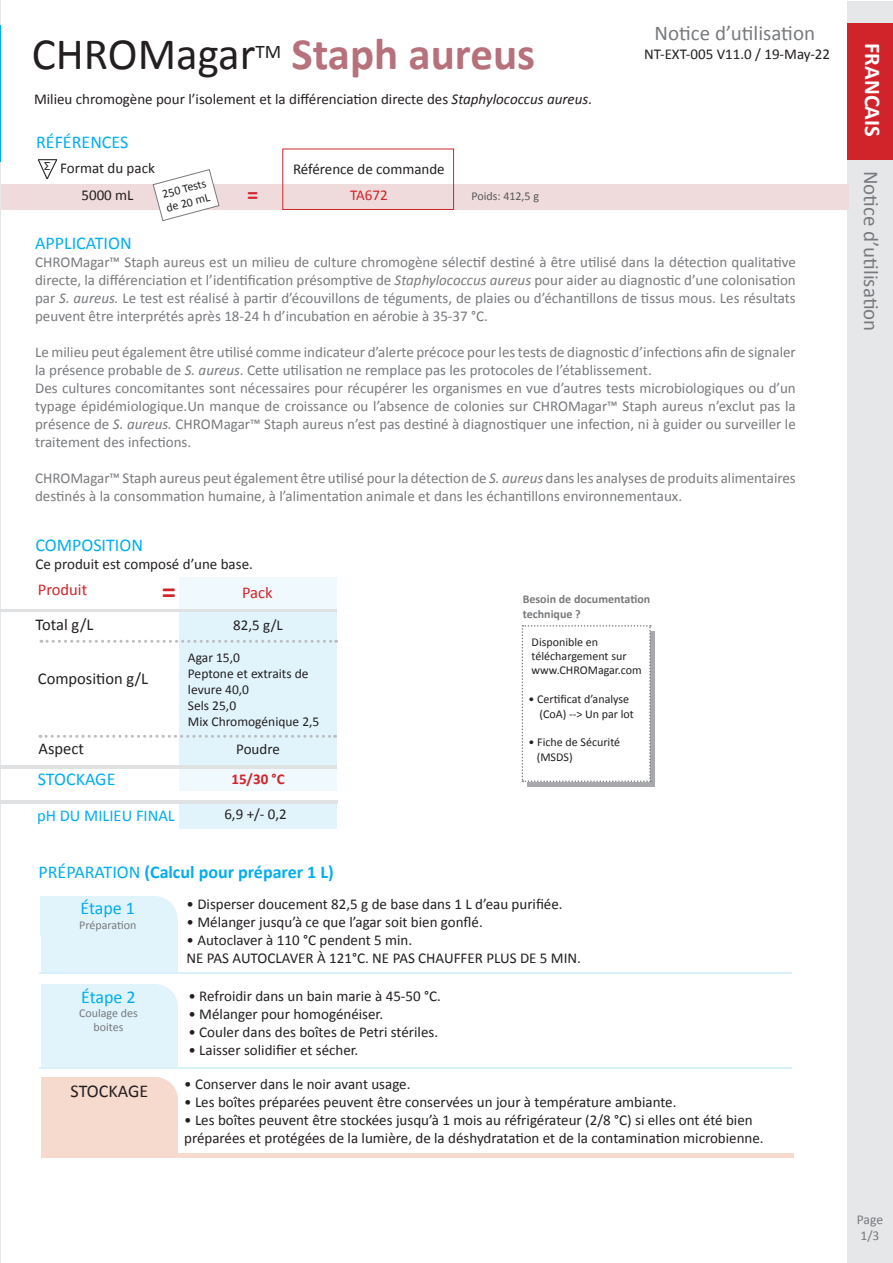
<style>
.page{position:relative;width:893px;height:1263px;background:#fff}
.page>*{position:absolute;margin:0;border:0;box-sizing:border-box;transform-origin:0 0}
.t1{font:700 45px "Calibri";color:#b6717b}
.t2{font:45px "Calibri";color:#231f20}
.t3{font:700 28.5px "Calibri";color:#d1232a}
.t4{font:700 22.5px "Calibri";color:#fff}
.t5{font:700 22.5px "Calibri";color:#d1232a}
.t6{font:21px "Calibri";color:#787a7d}
.t7{font:19.2px "Calibri";color:#231f20}
.t8{font:18px "Calibri";color:#00aeef}
.t9{font:700 18px "Calibri";color:#00aeef}
.t10{font:18px "Calibri";color:#231f20}
.t11{font:16.5px "Calibri";color:#231f20}
.t12{font:16.5px "Calibri";color:#00aeef}
.t13{font:16.5px "Calibri";color:#d1232a}
.t14{font:15px/18px "Calibri";color:#787a7d;text-align:justify}
.t15{font:15px/18px "Calibri";color:#231f20}
.t16{font:700 15px "Calibri";color:#d1232a}
.t17{font:15px "Calibri";color:#d1232a}
.t18{font:13.5px/16.2px "Calibri";color:#231f20}
.t19{font:13.5px "Calibri";color:#787a7d}
.t20{font:12px "Calibri";color:#231f20}
.t21{font:700 12px "Calibri";color:#787a7d}
.t22{font:12px/14.4px "Calibri";color:#787a7d;text-align:center}
.t23{font:12px "Calibri";color:#57585a}
.s1{font-style:italic}
.s2{font-weight:400}
</style>
<div class="page">
<div style="left:847px;top:1px;width:45px;height:1261px;background:#e6e7e9"></div>
<div style="left:847px;top:23px;width:46px;height:136px;background:#d1232a"></div>
<div style="left:527px;top:631px;width:128px;height:155px;background:#a8a9ad"></div>
<div style="left:522px;top:625px;width:129px;height:157px;background:#fff"></div>
<div style="left:1px;top:184px;width:847px;height:26px;background:#efdbdc"></div>
<div style="left:283px;top:149px;width:171px;height:61px;border:1px solid #d1232a"></div>
<svg style="left:153px;top:169px;width:66px;height:52px"></svg>
<div style="left:180px;top:767px;width:157px;height:24px;background:#f0f9fd"></div>
<div style="left:179px;top:577px;width:158px;height:34px;background:#f0f9fd"></div>
<div style="left:180px;top:804px;width:157px;height:25px;background:#e1f4fc"></div>
<div style="left:179px;top:612px;width:158px;height:154px;background:#e1f4fc"></div>
<hr style="left:0;top:609px;width:337px;height:3px;background:#e0e1e3">
<hr style="left:0;top:800px;width:337px;height:4px;background:#e0e1e3">
<svg style="left:40px;top:735px;width:296px;height:3px"></svg>
<hr style="left:0;top:765px;width:337px;height:3px;background:#e0e1e3">
<svg style="left:41px;top:640px;width:296px;height:3px"></svg>
<div style="left:41px;top:919px;width:137px;height:53px;background:#e1f4fc"></div>
<div style="left:40px;top:896px;width:117px;height:39px;background:#e1f4fc"></div>
<div style="left:132px;top:896px;width:45px;height:45px;background:#e1f4fc;border-radius:50%"></div>
<div style="left:41px;top:984px;width:116px;height:49px;background:#e1f4fc"></div>
<div style="left:133px;top:984px;width:45px;height:45px;background:#e1f4fc;border-radius:50%"></div>
<div style="left:41px;top:1006px;width:137px;height:62px;background:#e1f4fc"></div>
<div style="left:41px;top:1077px;width:116px;height:49px;background:#f7dace"></div>
<div style="left:133px;top:1077px;width:45px;height:45px;background:#f7dace;border-radius:50%"></div>
<div style="left:41px;top:1103px;width:137px;height:52px;background:#f7dace"></div>
<hr style="left:41px;top:1153px;width:752px;height:4px;background:#f7dace">
<hr style="left:39px;top:972px;width:753px;height:2px;background:#d9f1fb">
<hr style="left:39px;top:1067px;width:753px;height:2px;background:#d9f1fb">
<svg style="left:38px;top:159px;width:19px;height:20px"></svg>
<p class="t2" style="left:32px;top:23px;width:225px">CHROMagar</p>
<p class="t7" style="left:255px;top:38px;width:27px">TM</p>
<p class="t1" style="left:291px;top:22px;width:245px">Staph aureus</p>
<p class="t15" style="left:34px;top:90px;width:559px">Milieu chromogène pour l’isolement et la différenciation directe des <span class="s1">Staphylococcus aureus</span>.</p>
<p class="t8" style="left:36px;top:129px;width:94px">RÉFÉRENCES</p>
<p class="t15" style="left:60px;top:158px;width:96px">Format du pack</p>
<p class="t15" style="left:82px;top:186px;width:54px">5000 mL</p>
<p class="t15" style="left:293px;top:159px;width:153px">Référence de commande</p>
<p class="t20" style="left:160px;top:186px;width:46px;rotate:-15deg">250 Tests</p>
<p class="t5" style="left:247px;top:179px;width:13px">=</p>
<p class="t17" style="left:350px;top:185px;width:39px">TA672</p>
<p class="t23" style="left:471px;top:188px;width:69px">Poids: 412,5 g</p>
<p class="t20" style="left:164px;top:200px;width:46px;rotate:-15deg">de 20 mL</p>
<p class="t6" style="left:655px;top:18px;width:162px">Notice d’utilisation</p>
<p class="t15" style="left:644px;top:45px;width:187px">NT-EXT-005 V11.0 / 19-May-22</p>
<p class="t8" style="left:35px;top:230px;width:98px">APPLICATION</p>
<p class="t14" style="left:35px;top:252px;width:762px">CHROMagar™ Staph aureus est un milieu de culture chromogène sélectif destiné à être utilisé dans la détection qualitative directe, la différenciation et l’identification présomptive de <span class="s1">Staphylococcus aureus</span> pour aider au diagnostic d’une colonisation par <span class="s1">S. aureus.</span> Le test est réalisé à partir d’écouvillons de téguments, de plaies ou d’échantillons de tissus mous. Les résultats peuvent être interprétés après 18-24 h d’incubation en aérobie à 35-37 °C.</p>
<p class="t14" style="left:35px;top:342px;width:762px">Le milieu peut également être utilisé comme indicateur d’alerte précoce pour les tests de diagnostic d’infections afin de signaler la présence probable de <span class="s1">S. aureus</span>. Cette utilisation ne remplace pas les protocoles de l’établissement.</p>
<p class="t14" style="left:35px;top:378px;width:762px">Des cultures concomitantes sont nécessaires pour récupérer les organismes en vue d’autres tests microbiologiques ou d’un typage épidémiologique.Un manque de croissance ou l’absence de colonies sur CHROMagar™ Staph aureus n’exclut pas la présence de <span class="s1">S. aureus.</span> CHROMagar™ Staph aureus n’est pas destiné à diagnostiquer une infection, ni à guider ou surveiller le traitement des infections.</p>
<p class="t14" style="left:35px;top:468px;width:762px">CHROMagar™ Staph aureus peut également être utilisé pour la détection de <span class="s1">S. aureus</span> dans les analyses de produits alimentaires destinés à la consommation humaine, à l’alimentation animale et dans les échantillons environnementaux.</p>
<p class="t8" style="left:35px;top:533px;width:109px">COMPOSITION</p>
<p class="t15" style="left:35px;top:555px;width:219px">Ce produit est composé d’une base.</p>
<p class="t13" style="left:38px;top:578px;width:51px">Produit</p>
<p class="t3" style="left:162px;top:571px;width:16px">=</p>
<p class="t13" style="left:242px;top:581px;width:32px">Pack</p>
<p class="t11" style="left:36px;top:613px;width:59px">Total g/L</p>
<p class="t15" style="left:233px;top:616px;width:51px">82,5 g/L</p>
<p class="t11" style="left:38px;top:667px;width:112px">Composition g/L</p>
<p class="t18" style="left:188px;top:648px;width:54px">Agar 15,0</p>
<p class="t18" style="left:188px;top:665px;width:122px">Peptone et extraits de levure 40,0</p>
<p class="t18" style="left:188px;top:697px;width:50px">Sels 25,0</p>
<p class="t18" style="left:188px;top:713px;width:133px">Mix Chromogénique 2,5</p>
<p class="t11" style="left:38px;top:737px;width:47px">Aspect</p>
<p class="t15" style="left:236px;top:740px;width:45px">Poudre</p>
<p class="t8" style="left:38px;top:767px;width:79px">STOCKAGE</p>
<p class="t16" style="left:231px;top:768px;width:55px">15/30 °C</p>
<p class="t15" style="left:224px;top:805px;width:64px">6,9 +/- 0,2</p>
<p class="t12" style="left:37px;top:804px;width:139px">pH DU MILIEU FINAL</p>
<p class="t9" style="left:39px;top:859px;width:297px"><span class="s2">PRÉPARATION</span> (Calcul pour préparer 1 L)</p>
<p class="t21" style="left:523px;top:591px;width:129px">Besoin de documentation</p>
<p class="t21" style="left:523px;top:605px;width:60px">technique ?</p>
<p class="t20" style="left:532px;top:633px;width:68px">Disponible en</p>
<p class="t20" style="left:532px;top:648px;width:96px">téléchargement sur</p>
<p class="t20" style="left:532px;top:662px;width:112px">www.CHROMagar.com</p>
<p class="t20" style="left:529px;top:691px;width:102px">• Certificat d’analyse</p>
<p class="t20" style="left:539px;top:705px;width:96px">(CoA) --&gt; Un par lot</p>
<p class="t20" style="left:529px;top:734px;width:93px">• Fiche de Sécurité</p>
<p class="t20" style="left:537px;top:748px;width:37px">(MSDS)</p>
<p class="t8" style="left:80px;top:896px;width:56px">Étape 1</p>
<p class="t22" style="left:79px;top:917px;width:59px">Préparation</p>
<p class="t8" style="left:81px;top:984px;width:56px">Étape 2</p>
<p class="t22" style="left:79px;top:1005px;width:60px">Coulage des boites</p>
<p class="t10" style="left:71px;top:1078px;width:79px">STOCKAGE</p>
<p class="t15" style="left:187px;top:895px;width:378px">• Disperser doucement 82,5 g de base dans 1 L d’eau purifiée.</p>
<p class="t15" style="left:187px;top:913px;width:298px">• Mélanger jusqu’à ce que l’agar soit bien gonflé.</p>
<p class="t15" style="left:187px;top:931px;width:227px">• Autoclaver à 110 °C pendent 5 min.</p>
<p class="t15" style="left:187px;top:949px;width:396px">NE PAS AUTOCLAVER À 121°C. NE PAS CHAUFFER PLUS DE 5 MIN.</p>
<p class="t15" style="left:188px;top:987px;width:254px">• Refroidir dans un bain marie à 45-50 °C.</p>
<p class="t15" style="left:188px;top:1005px;width:196px">• Mélanger pour homogénéiser.</p>
<p class="t15" style="left:188px;top:1023px;width:251px">• Couler dans des boîtes de Petri stériles.</p>
<p class="t15" style="left:188px;top:1041px;width:171px">• Laisser solidifier et sécher.</p>
<p class="t15" style="left:184px;top:1075px;width:228px">• Conserver dans le noir avant usage.</p>
<p class="t15" style="left:184px;top:1093px;width:494px">• Les boîtes préparées peuvent être conservées un jour à température ambiante.</p>
<p class="t15" style="left:184px;top:1111px;width:581px">• Les boîtes peuvent être stockées jusqu’à 1 mois au réfrigérateur (2/8 °C) si elles ont été bien préparées et protégées de la lumière, de la déshydratation et de la contamination microbienne.</p>
<p class="t4" style="left:888px;top:43px;width:95px;rotate:90deg">FRANCAIS</p>
<p class="t6" style="left:886px;top:171px;width:162px;rotate:90deg">Notice d’utilisation</p>
<p class="t19" style="left:857px;top:1210px;width:28px">Page</p>
<p class="t19" style="left:860px;top:1226px;width:20px">1/3</p>
</div>
